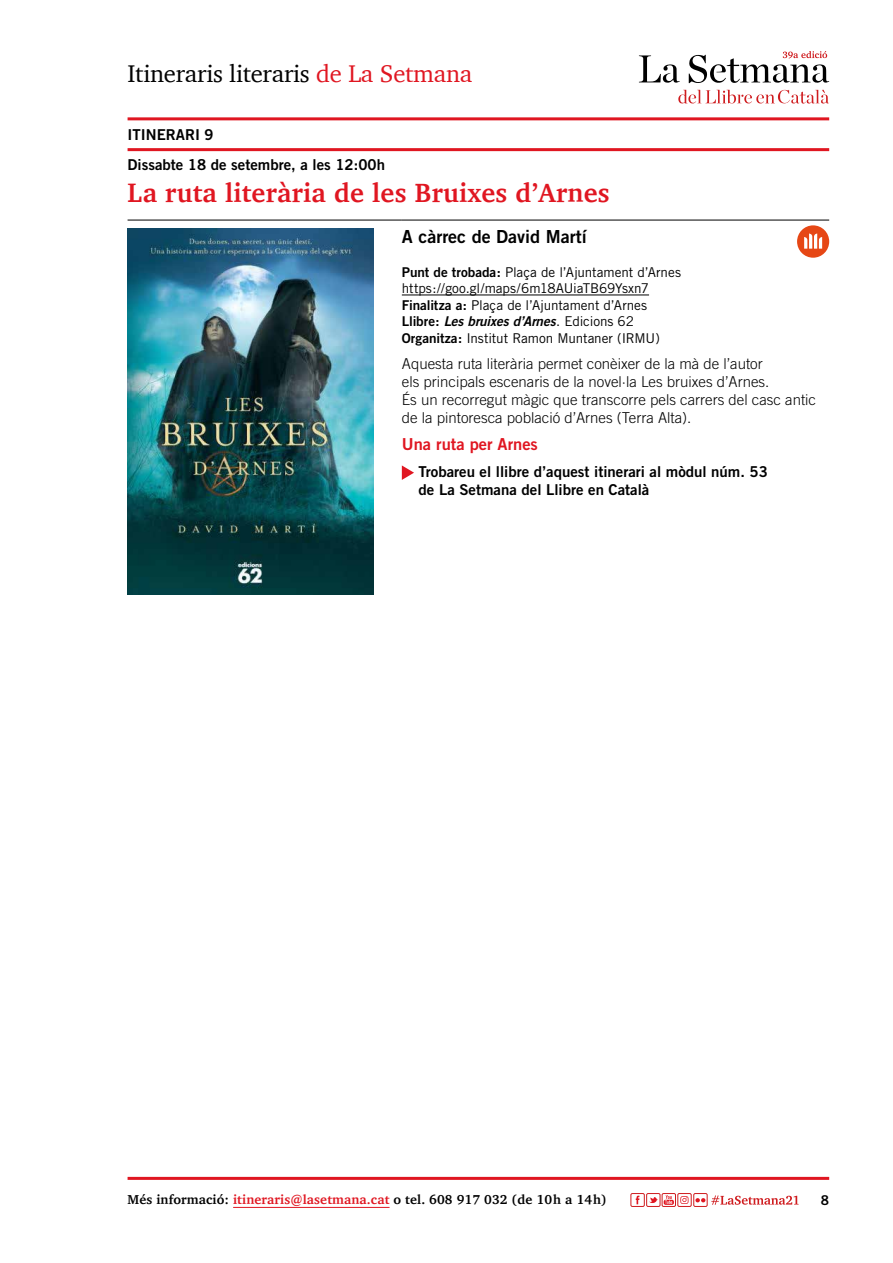
<style>
.page{position:relative;width:893px;height:1263px;background:#fff}
.page>*{position:absolute;margin:0;border:0;box-sizing:border-box;transform-origin:0 0}
.t1{font:700 27px "Charter";letter-spacing:.01em;color:#e01621}
.t2{font:24.75px "Charter";letter-spacing:-.01em;color:#000}
.t3{font:18px "Trade Gothic Bold Two";color:#000}
.t4{font:16.5px "Trade Gothic Bold Two";color:#e01621}
.t5{font:300 15px/18px "Trade Gothic";color:#000}
.t6{font:15px/30.8px "Trade Gothic Bold Two";color:#000}
.t7{font:13.5px/16.5px "Trade Gothic";letter-spacing:-.005em;color:#000}
.t8{font:italic 13.5px "Trade Gothic Bold Two";letter-spacing:-.005em;color:#000}
.t9{font:13.5px "Trade Gothic Bold Two";color:#000}
.t10{font:700 13.2px "Charter";letter-spacing:.01em;color:#000}
.s1{color:#e01621}
.s2{font-family:"Trade Gothic Bold Two"}
.s3{font-style:normal}
.s4{font-family:"Trade Gothic";font-style:normal}
</style>
<div class="page">
<hr style="left:233px;top:1207px;width:157px;height:1px;background:#e01621">
<hr style="left:128px;top:1177px;width:701px;height:3px;background:#e01621">
<svg style="left:639px;top:55px;width:41px;height:28px"></svg>
<svg style="left:678px;top:90px;width:151px;height:14px"></svg>
<svg style="left:689px;top:51px;width:140px;height:32px"></svg>
<div style="left:631px;top:1193px;width:14px;height:14px;border:1px solid #cf1c1f"></div>
<svg style="left:636px;top:1196px;width:3px;height:8px"></svg>
<div style="left:646px;top:1193px;width:14px;height:14px;border:1px solid #cf1c1f"></div>
<svg style="left:649px;top:1197px;width:9px;height:6px"></svg>
<div style="left:662px;top:1193px;width:14px;height:14px;border:1px solid #cf1c1f"></div>
<svg style="left:664px;top:1195px;width:10px;height:10px"></svg>
<div style="left:677px;top:1193px;width:14px;height:14px;border:1px solid #cf1c1f"></div>
<svg style="left:680px;top:1196px;width:8px;height:8px"></svg>
<div style="left:693px;top:1193px;width:14px;height:14px;border:1px solid #cf1c1f"></div>
<svg style="left:695px;top:1198px;width:10px;height:4px"></svg>
<svg style="left:711px;top:1195px;width:88px;height:10px"></svg>
<hr style="left:128px;top:117px;width:701px;height:3px;background:#e01621">
<hr style="left:128px;top:148px;width:701px;height:3px;background:#e01621">
<hr style="left:128px;top:220px;width:274px;height:1px;background:#000">
<hr style="left:402px;top:220px;width:427px;height:1px;background:#000">
<img style="left:128px;top:229px;width:245px;height:366px">
<hr style="left:402px;top:295px;width:247px;height:1px;background:#000">
<svg style="left:402px;top:465px;width:12px;height:15px"></svg>
<svg style="left:797px;top:225px;width:32px;height:33px"></svg>
<h2 class="t2" style="left:128px;top:52px;width:346px">Itineraris literaris <span class="s1">de La Setmana</span></h2>
<p class="t6" style="left:128px;top:119px;width:259px">ITINERARI 9<br>Dissabte 18 de setembre, a les 12:00h</p>
<h1 class="t1" style="left:128px;top:170px;width:484px">La ruta literària de les Bruixes d’Arnes</h1>
<p class="t3" style="left:402px;top:226px;width:186px">A càrrec de David Martí</p>
<p class="t7" style="left:402px;top:263px;width:281px"><span class="s2">Punt de trobada:</span> Plaça de l’Ajuntament d’Arnes https://goo.gl/maps/6m18AUiaTB69Ysxn7<br><span class="s2">Finalitza a:</span> Plaça de l’Ajuntament d’Arnes</p>
<p class="t8" style="left:402px;top:313px;width:234px"><span class="s3">Llibre:</span> Les bruixes d’Arnes<span class="s4">. Edicions 62</span></p>
<p class="t7" style="left:402px;top:329px;width:260px"><span class="s2">Organitza:</span> Institut Ramon Muntaner (IRMU)</p>
<p class="t5" style="left:402px;top:355px;width:416px">Aquesta ruta literària permet conèixer de la mà de l’autor<br>els principals escenaris de la novel·la Les bruixes d’Arnes.<br>És un recorregut màgic que transcorre pels carrers del casc antic de la pintoresca població d’Arnes (Terra Alta).</p>
<p class="t4" style="left:402px;top:434px;width:138px">Una ruta per Arnes</p>
<p class="t6" style="left:419px;top:462px;width:351px;line-height:18px">Trobareu el llibre d’aquest itinerari al mòdul núm. 53 de La Setmana del Llibre en Català</p>
<p class="t10" style="left:128px;top:1188px;width:481px">Més informació: <span class="s1">itineraris@lasetmana.cat</span> o tel. 608 917 032 (de 10h a 14h)</p>
<p class="t9" style="left:821px;top:1192px;width:10px">8</p>
</div>
